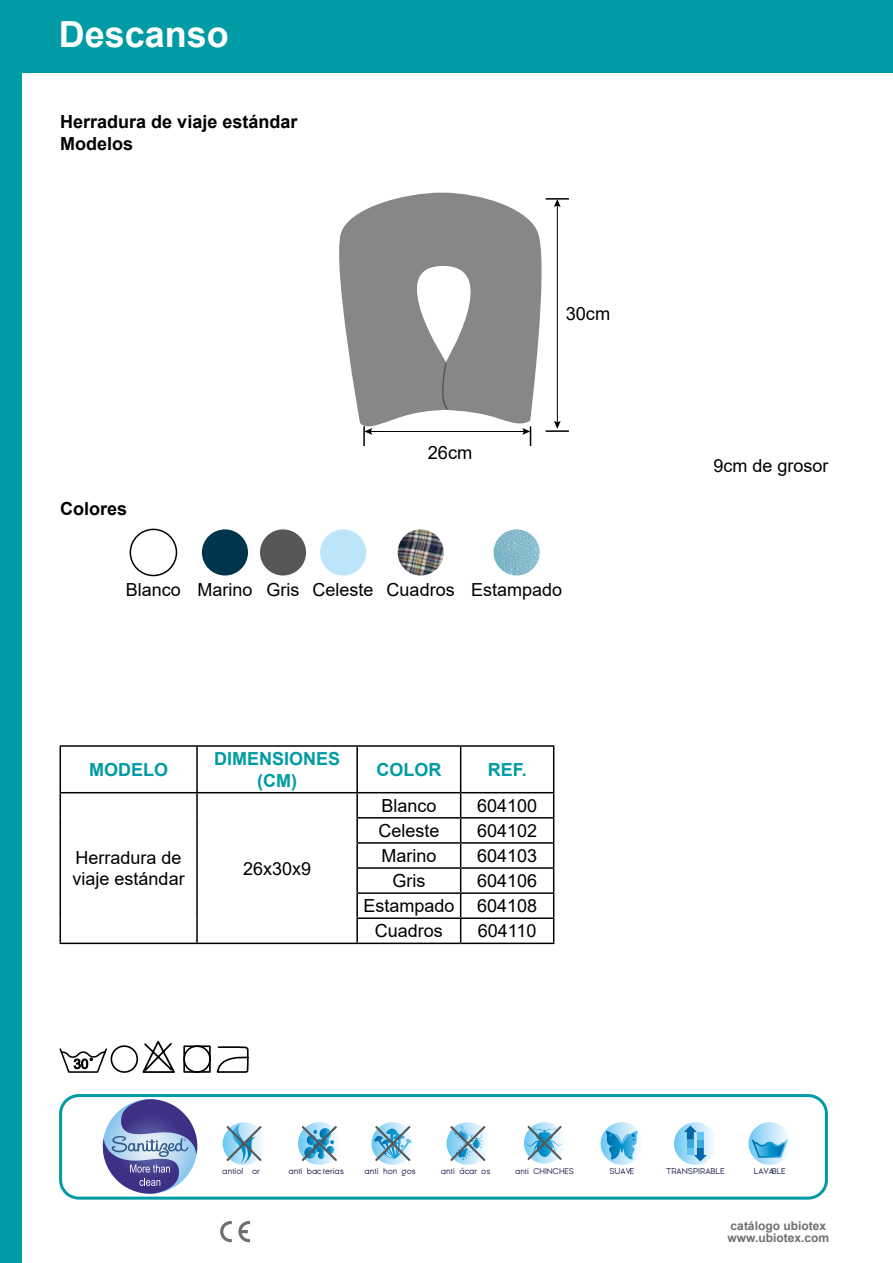
<style>
.page{position:relative;width:893px;height:1263px;background:#fff}
.page>*{position:absolute;margin:0;border:0;box-sizing:border-box;transform-origin:0 0}
.t1{font:700 36px "Arial";color:#fff}
.t2{font:18.3px "Arial";color:#000}
.t3{font:18px/21.6px "Arial";color:#000}
.t4{font:700 18px/21.6px "Arial";color:#000}
.t5{font:700 18px/21.6px "Arial";color:#009ba4;text-align:center}
.t6{font:700 12px/12px "Arial";color:#706f6f}
.t7{font:8.55px "Ginora Sans";color:#252656}
.t8{font:8.25px "Ginora Sans";color:#252656}
</style>
<div class="page">
<div style="left:0;top:0;width:893px;height:72px;background:#009ba4"></div>
<svg style="left:220px;top:1221px;width:12px;height:21px"></svg>
<svg style="left:238px;top:1221px;width:12px;height:21px"></svg>
<div style="left:0;top:0;width:21px;height:1263px;background:#009ba4"></div>
<div style="left:59px;top:1094px;width:769px;height:105px;border:3px solid #009ba4;border-radius:18px"></div>
<div style="left:130px;top:529px;width:47px;height:47px;border:2px solid #000;border-radius:50%"></div>
<div style="left:202px;top:529px;width:46px;height:46px;background:#00354e;border-radius:50%"></div>
<div style="left:260px;top:529px;width:46px;height:46px;background:#575756;border-radius:50%"></div>
<div style="left:320px;top:529px;width:46px;height:46px;background:#bce4fa;border-radius:50%"></div>
<img style="left:398px;top:529px;width:45px;height:46px">
<img style="left:494px;top:529px;width:46px;height:46px;border-radius:23px">
<hr style="left:60px;top:745px;width:137px;height:2px;background:#000">
<hr style="left:60px;top:747px;width:1px;height:45px;background:#000">
<hr style="left:197px;top:745px;width:160px;height:2px;background:#000">
<hr style="left:196px;top:747px;width:2px;height:45px;background:#000">
<hr style="left:357px;top:745px;width:104px;height:2px;background:#000">
<hr style="left:356px;top:747px;width:2px;height:45px;background:#000">
<hr style="left:461px;top:745px;width:93px;height:2px;background:#000">
<hr style="left:460px;top:747px;width:1px;height:45px;background:#000">
<hr style="left:553px;top:747px;width:1px;height:45px;background:#000">
<hr style="left:60px;top:792px;width:137px;height:1px;background:#000">
<hr style="left:197px;top:792px;width:160px;height:1px;background:#000">
<hr style="left:196px;top:793px;width:2px;height:25px;background:#000">
<hr style="left:357px;top:792px;width:104px;height:1px;background:#000">
<hr style="left:356px;top:793px;width:2px;height:24px;background:#000">
<hr style="left:461px;top:792px;width:93px;height:1px;background:#000">
<hr style="left:196px;top:818px;width:2px;height:25px;background:#000">
<hr style="left:356px;top:817px;width:105px;height:1px;background:#000">
<hr style="left:356px;top:818px;width:2px;height:24px;background:#000">
<hr style="left:461px;top:817px;width:93px;height:1px;background:#000">
<hr style="left:196px;top:843px;width:2px;height:25px;background:#000">
<hr style="left:356px;top:842px;width:105px;height:2px;background:#000">
<hr style="left:356px;top:844px;width:2px;height:23px;background:#000">
<hr style="left:461px;top:842px;width:93px;height:2px;background:#000">
<hr style="left:196px;top:868px;width:2px;height:25px;background:#000">
<hr style="left:356px;top:867px;width:105px;height:2px;background:#000">
<hr style="left:356px;top:869px;width:2px;height:23px;background:#000">
<hr style="left:461px;top:867px;width:93px;height:2px;background:#000">
<hr style="left:196px;top:893px;width:2px;height:25px;background:#000">
<hr style="left:356px;top:892px;width:105px;height:2px;background:#000">
<hr style="left:356px;top:894px;width:2px;height:23px;background:#000">
<hr style="left:461px;top:892px;width:93px;height:2px;background:#000">
<svg style="left:60px;top:793px;width:1px;height:149px"></svg>
<hr style="left:196px;top:918px;width:2px;height:24px;background:#000">
<hr style="left:356px;top:917px;width:105px;height:2px;background:#000">
<hr style="left:356px;top:919px;width:2px;height:23px;background:#000">
<hr style="left:461px;top:917px;width:93px;height:2px;background:#000">
<svg style="left:460px;top:793px;width:1px;height:149px"></svg>
<svg style="left:553px;top:793px;width:1px;height:149px"></svg>
<hr style="left:60px;top:942px;width:137px;height:2px;background:#000">
<hr style="left:197px;top:942px;width:160px;height:2px;background:#000">
<hr style="left:357px;top:942px;width:104px;height:2px;background:#000">
<hr style="left:461px;top:942px;width:93px;height:2px;background:#000">
<svg style="left:102px;top:1099px;width:96px;height:95px"></svg>
<svg style="left:223px;top:1122px;width:42px;height:43px"></svg>
<svg style="left:225px;top:1123px;width:37px;height:40px"></svg>
<svg style="left:298px;top:1122px;width:43px;height:43px"></svg>
<svg style="left:302px;top:1126px;width:35px;height:35px"></svg>
<svg style="left:372px;top:1122px;width:42px;height:43px"></svg>
<svg style="left:374px;top:1126px;width:38px;height:35px"></svg>
<svg style="left:447px;top:1122px;width:42px;height:43px"></svg>
<svg style="left:450px;top:1125px;width:35px;height:36px"></svg>
<svg style="left:524px;top:1122px;width:41px;height:41px"></svg>
<svg style="left:526px;top:1126px;width:37px;height:34px"></svg>
<svg style="left:601px;top:1122px;width:42px;height:43px"></svg>
<svg style="left:606px;top:1131px;width:32px;height:28px"></svg>
<svg style="left:674px;top:1122px;width:43px;height:43px"></svg>
<svg style="left:694px;top:1148px;width:13px;height:13px"></svg>
<div style="left:697px;top:1132px;width:7px;height:7px;background:#65c7f1"></div>
<div style="left:697px;top:1140px;width:7px;height:7px;background:#3aa7df"></div>
<div style="left:687px;top:1148px;width:7px;height:7px;background:#65c7f1"></div>
<svg style="left:684px;top:1125px;width:13px;height:14px"></svg>
<div style="left:687px;top:1140px;width:7px;height:7px;background:#3aa7df"></div>
<svg style="left:748px;top:1122px;width:43px;height:43px"></svg>
<svg style="left:752px;top:1139px;width:36px;height:19px"></svg>
<svg style="left:339px;top:192px;width:207px;height:239px"></svg>
<svg style="left:443px;top:362px;width:7px;height:49px"></svg>
<hr style="left:546px;top:198px;width:23px;height:2px;background:#000">
<hr style="left:546px;top:430px;width:23px;height:2px;background:#000">
<hr style="left:557px;top:204px;width:1px;height:219px;background:#000">
<svg style="left:554px;top:199px;width:7px;height:8px"></svg>
<svg style="left:554px;top:421px;width:7px;height:8px"></svg>
<hr style="left:370px;top:431px;width:155px;height:1px;background:#000">
<svg style="left:365px;top:428px;width:7px;height:7px"></svg>
<hr style="left:363px;top:426px;width:2px;height:20px;background:#000">
<svg style="left:522px;top:426px;width:9px;height:20px"></svg>
<svg style="left:59px;top:1048px;width:48px;height:25px"></svg>
<svg style="left:142px;top:1040px;width:33px;height:33px"></svg>
<div style="left:183px;top:1045px;width:28px;height:28px;border:2px solid #000"></div>
<div style="left:183px;top:1045px;width:28px;height:28px;border:2px solid #000;border-radius:50%"></div>
<svg style="left:216px;top:1046px;width:33px;height:27px"></svg>
<div style="left:111px;top:1045px;width:27px;height:28px;border:2px solid #000;border-radius:50%"></div>
<h1 class="t1" style="left:59px;top:9px;width:172px">Descanso</h1>
<p class="t4" style="left:60px;top:111px;width:239px">Herradura de viaje estándar<br>Modelos</p>
<p class="t4" style="left:60px;top:498px;width:69px">Colores</p>
<p class="t2" style="left:428px;top:440px;width:46px">26cm</p>
<p class="t2" style="left:566px;top:301px;width:46px">30cm</p>
<p class="t3" style="left:126px;top:579px;width:438px">Blanco Marino Gris Celeste Cuadros Estampado</p>
<p class="t5" style="left:89px;top:759px;width:81px">MODELO</p>
<p class="t5" style="left:214px;top:748px;width:128px">DIMENSIONES (CM)</p>
<p class="t5" style="left:376px;top:759px;width:66px">COLOR</p>
<p class="t5" style="left:488px;top:759px;width:41px">REF.</p>
<p class="t3" style="left:73px;top:846px;width:114px">Herradura de viaje estándar</p>
<p class="t3" style="left:243px;top:857px;width:70px">26x30x9</p>
<p class="t3" style="left:381px;top:794px;width:57px">Blanco</p>
<p class="t3" style="left:477px;top:794px;width:62px">604100</p>
<p class="t3" style="left:378px;top:820px;width:63px">Celeste</p>
<p class="t3" style="left:477px;top:820px;width:62px">604102</p>
<p class="t3" style="left:381px;top:845px;width:57px">Marino</p>
<p class="t3" style="left:477px;top:845px;width:62px">604103</p>
<p class="t3" style="left:392px;top:870px;width:34px">Gris</p>
<p class="t3" style="left:477px;top:870px;width:62px">604106</p>
<p class="t3" style="left:363px;top:895px;width:93px">Estampado</p>
<p class="t3" style="left:477px;top:895px;width:62px">604108</p>
<p class="t3" style="left:375px;top:920px;width:70px">Cuadros</p>
<p class="t3" style="left:478px;top:920px;width:60px">604110</p>
<p class="t3" style="left:713px;top:455px;width:117px">9cm de grosor</p>
<p class="t7" style="left:222px;top:1167px;width:39px">antiol or</p>
<p class="t7" style="left:288px;top:1167px;width:57px">anti bacterias</p>
<p class="t7" style="left:365px;top:1167px;width:53px">anti hon gos</p>
<p class="t7" style="left:441px;top:1167px;width:51px">anti ácar os</p>
<p class="t8" style="left:515px;top:1167px;width:60px">anti CHINCHES</p>
<p class="t7" style="left:609px;top:1167px;width:26px">SUAVE</p>
<p class="t7" style="left:666px;top:1167px;width:60px">TRANSPIRABLE</p>
<p class="t7" style="left:754px;top:1167px;width:34px">LAVABLE</p>
<p class="t6" style="left:727px;top:1220px;width:103px">catálogo ubiotex www.ubiotex.com</p>
</div>
